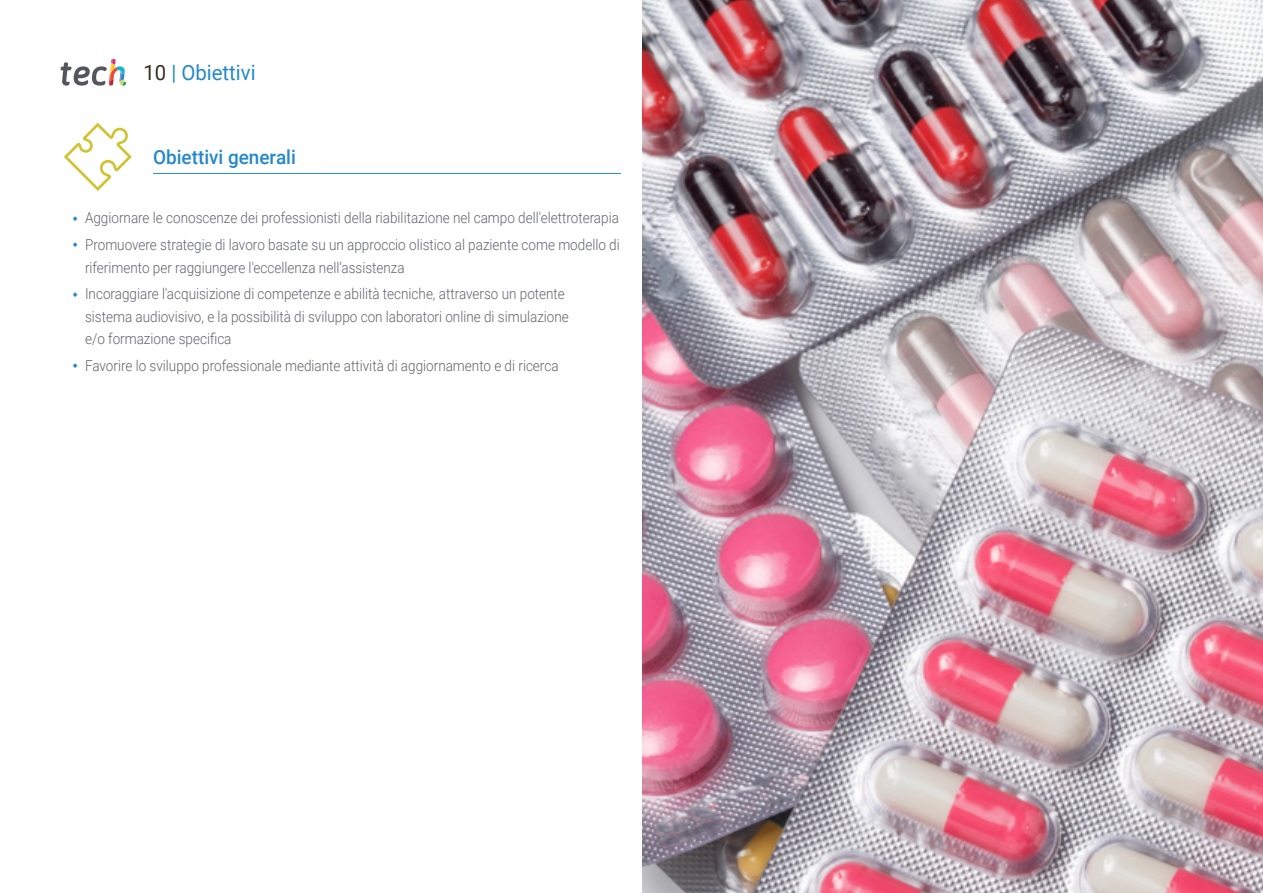
<style>
.page{position:relative;width:1263px;height:893px;background:#fff}
.page>*{position:absolute;margin:0;border:0;box-sizing:border-box;transform-origin:0 0}
.t1{font:21px "Roboto";color:#2488c9}
.t2{font:500 19.5px "Roboto";color:#2488c9}
.t3{font:300 15px/26.7px "Roboto";color:#61646a;scale:.9 1}
.s1{color:#312e20}
</style>
<div class="page">
<hr style="left:153px;top:173px;width:468px;height:1px;background:#2488c9">
<svg style="left:64px;top:123px;width:68px;height:68px"></svg>
<img style="left:642px;top:0;width:621px;height:893px">
<svg style="left:61px;top:59px;width:65px;height:27px"></svg>
<h1 class="t1" style="left:144px;top:57px;width:114px"><span class="s1">10</span> | Obiettivi</h1>
<h2 class="t2" style="left:153px;top:144px;width:144px">Obiettivi generali</h2>
<p class="t3" style="left:85px;top:204px;width:596px">Aggiornare le conoscenze dei professionisti della riabilitazione nel campo dell'elettroterapia<br>Promuovere strategie di lavoro basate su un approccio olistico al paziente come modello di</p>
<p class="t3" style="left:85px;top:253px;width:535px">riferimento per raggiungere l'eccellenza nell’assistenza<br>Incoraggiare l'acquisizione di competenze e abilità tecniche, attraverso un potente</p>
<p class="t3" style="left:85px;top:305px;width:539px;line-height:22.5px">sistema audiovisivo, e la possibilità di sviluppo con laboratori online di simulazione e/o formazione specifica</p>
<p class="t3" style="left:85px;top:352px;width:528px">Favorire lo sviluppo professionale mediante attività di aggiornamento e di ricerca</p>
</div>
